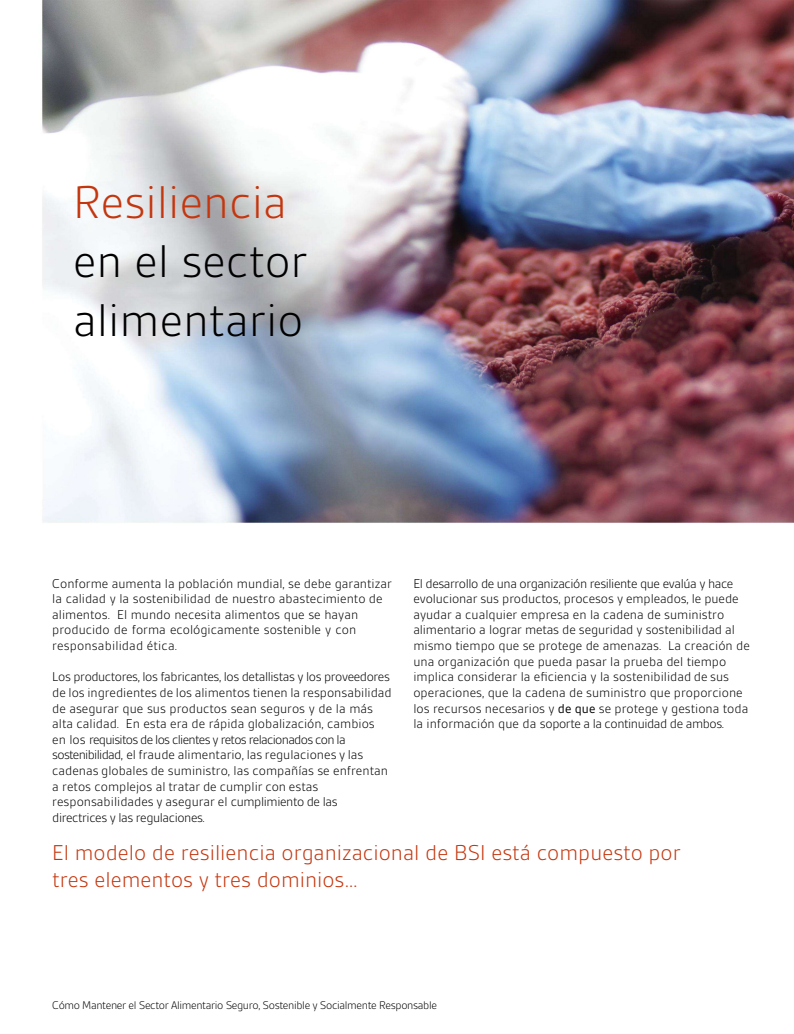
<style>
.page{position:relative;width:794px;height:1034px;background:#fff}
.page>*{position:absolute;margin:0;border:0;box-sizing:border-box;transform-origin:0 0}
.t1{font:300 49.38px/59.2px "BSI Gesta";color:#000}
.t2{font:300 49.38px "BSI Gesta";color:#c4360e}
.t3{font:300 23.12px/27.8px "BSI Gesta";color:#c4360e}
.t4{font:300 13.75px/15.6px "BSI Gesta";color:#000}
.t5{font:300 11.88px "BSI Gesta";letter-spacing:-.03em;color:#000}
.s1{font-weight:400}
</style>
<div class="page">
<img style="left:42px;top:0;width:751px;height:523px">
<h1 class="t2" style="left:73px;top:177px;width:215px">Resiliencia</h1>
<h1 class="t1" style="left:73px;top:232px;width:236px">en el sector alimentario</h1>
<p class="t4" style="left:52px;top:575px;width:341px">Conforme aumenta la población mundial, se debe garantizar la calidad y la sostenibilidad de nuestro abastecimiento de alimentos. El mundo necesita alimentos que se hayan producido de forma ecológicamente sostenible y con responsabilidad ética.</p>
<p class="t4" style="left:52px;top:669px;width:341px">Los productores, los fabricantes, los detallistas y los proveedores de los ingredientes de los alimentos tienen la responsabilidad de asegurar que sus productos sean seguros y de la más alta calidad. En esta era de rápida globalización, cambios en los requisitos de los clientes y retos relacionados con la sostenibilidad, el fraude alimentario, las regulaciones y las cadenas globales de suministro, las compañías se enfrentan a retos complejos al tratar de cumplir con estas responsabilidades y asegurar el cumplimiento de las directrices y las regulaciones.</p>
<p class="t4" style="left:413px;top:575px;width:338px">El desarrollo de una organización resiliente que evalúa y hace evolucionar sus productos, procesos y empleados, le puede ayudar a cualquier empresa en la cadena de suministro alimentario a lograr metas de seguridad y sostenibilidad al mismo tiempo que se protege de amenazas. La creación de una organización que pueda pasar la prueba del tiempo implica considerar la eficiencia y la sostenibilidad de sus operaciones, que la cadena de suministro que proporcione los recursos necesarios y <span class="s1">de que</span> se protege y gestiona toda la información que da soporte a la continuidad de ambos.</p>
<h2 class="t3" style="left:52px;top:838px;width:630px">El modelo de resiliencia organizacional de BSI está compuesto por tres elementos y tres dominios…</h2>
<p class="t5" style="left:52px;top:999px;width:386px">Cómo Mantener el Sector Alimentario Seguro, Sostenible y Socialmente Responsable</p>
</div>
